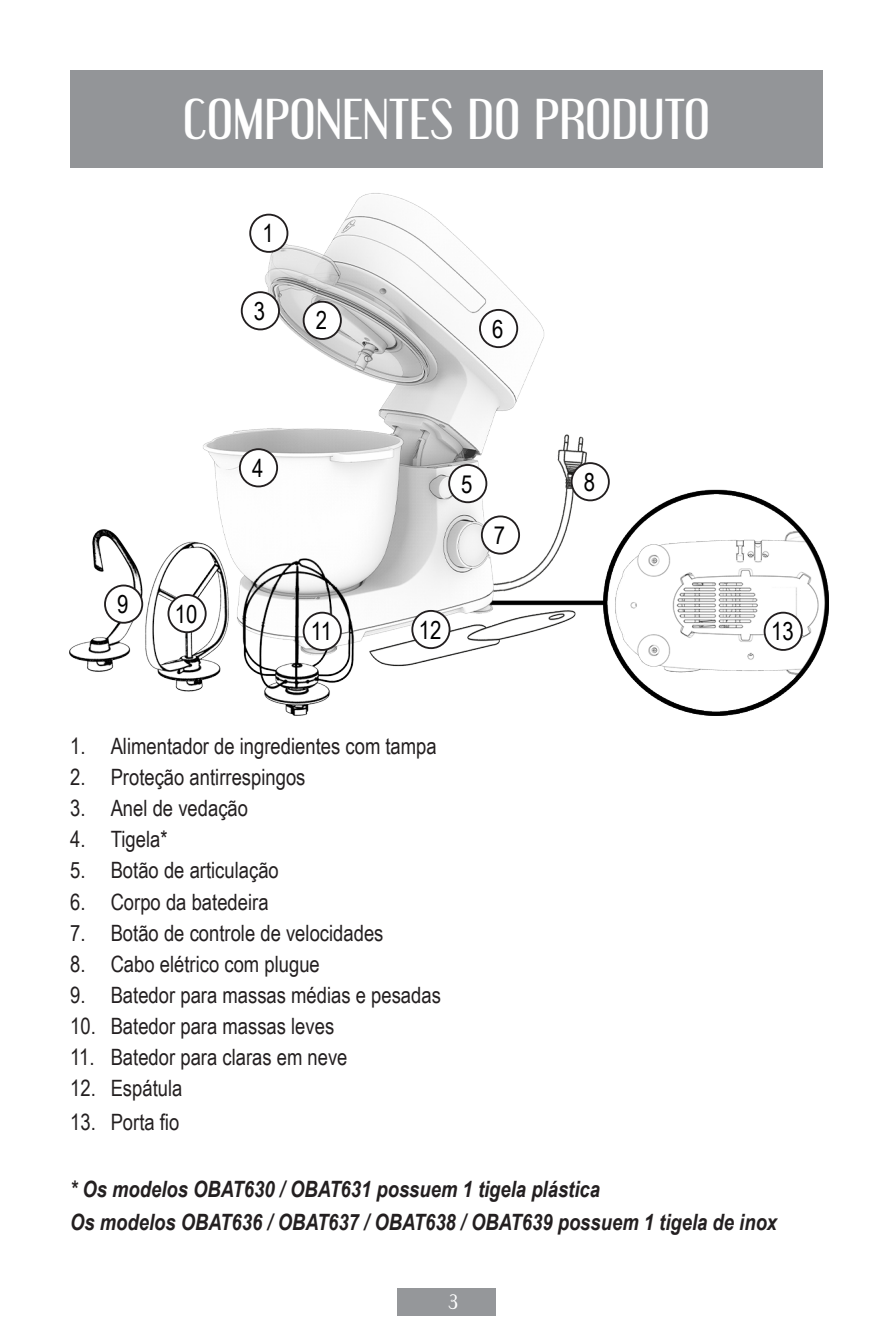
<style>
.page{position:relative;width:893px;height:1340px;background:#fff}
.page>*{position:absolute;margin:0;border:0;box-sizing:border-box;transform-origin:0 0}
.t1{font:49.5px "Engebrechtre Rg";color:#fff}
.t2{font:24.97px "Arial Narrow";color:#000001}
.t3{font:22.5px "Arial Narrow";color:#231f20}
.t4{font:italic 700 22.5px/33.3px "Arial Narrow";color:#231f20}
.t5{font:18px "Engebrechtre Rg";color:#fff}
</style>
<div class="page">
<div style="left:397px;top:1287px;width:99px;height:28px;background:#95979a"></div>
<div style="left:70px;top:70px;width:753px;height:97px;background:#939598"></div>
<img style="left:69px;top:193px;width:760px;height:522px">
<div style="left:449px;top:465px;width:37px;height:37px;background:#fff;border-radius:50%"></div>
<div style="left:448px;top:464px;width:39px;height:39px;border:2px solid #231f20;border-radius:50%"></div>
<div style="left:480px;top:310px;width:37px;height:37px;background:#fff;border-radius:50%"></div>
<div style="left:479px;top:309px;width:39px;height:39px;border:2px solid #231f20;border-radius:50%"></div>
<div style="left:105px;top:585px;width:37px;height:37px;background:#fff;border-radius:50%"></div>
<div style="left:104px;top:584px;width:39px;height:39px;border:2px solid #231f20;border-radius:50%"></div>
<div style="left:168px;top:595px;width:38px;height:37px;background:#fff;border-radius:50%"></div>
<div style="left:168px;top:594px;width:39px;height:39px;border:2px solid #231f20;border-radius:50%"></div>
<div style="left:304px;top:302px;width:37px;height:37px;background:#fff;border-radius:50%"></div>
<div style="left:303px;top:301px;width:39px;height:39px;border:2px solid #231f20;border-radius:50%"></div>
<div style="left:572px;top:463px;width:37px;height:37px;background:#fff;border-radius:50%"></div>
<div style="left:571px;top:462px;width:39px;height:39px;border:2px solid #231f20;border-radius:50%"></div>
<div style="left:482px;top:516px;width:37px;height:37px;background:#fff;border-radius:50%"></div>
<div style="left:481px;top:515px;width:39px;height:39px;border:2px solid #231f20;border-radius:50%"></div>
<div style="left:242px;top:292px;width:37px;height:37px;background:#fff;border-radius:50%"></div>
<div style="left:241px;top:291px;width:39px;height:39px;border:2px solid #231f20;border-radius:50%"></div>
<div style="left:240px;top:449px;width:37px;height:37px;background:#fff;border-radius:50%"></div>
<div style="left:239px;top:448px;width:39px;height:39px;border:2px solid #231f20;border-radius:50%"></div>
<div style="left:412px;top:611px;width:38px;height:37px;background:#fff;border-radius:50%"></div>
<div style="left:411px;top:610px;width:39px;height:39px;border:2px solid #231f20;border-radius:50%"></div>
<div style="left:250px;top:215px;width:37px;height:37px;background:#fff;border-radius:50%"></div>
<div style="left:249px;top:214px;width:39px;height:39px;border:2px solid #231f20;border-radius:50%"></div>
<div style="left:304px;top:612px;width:37px;height:38px;background:#fff;border-radius:50%"></div>
<div style="left:303px;top:611px;width:39px;height:40px;border:2px solid #231f20;border-radius:50%"></div>
<div style="left:765px;top:612px;width:37px;height:38px;background:#fff;border-radius:50%"></div>
<div style="left:764px;top:611px;width:39px;height:40px;border:2px solid #231f20;border-radius:50%"></div>
<h1 class="t1" style="left:183px;top:89px;width:529px">COMPONENTES DO PRODUTO</h1>
<p class="t2" style="left:117px;top:586px;width:13px">9</p>
<p class="t2" style="left:175px;top:595px;width:24px">10</p>
<p class="t2" style="left:262px;top:215px;width:13px">1</p>
<p class="t2" style="left:254px;top:293px;width:13px">3</p>
<p class="t2" style="left:316px;top:302px;width:13px">2</p>
<p class="t2" style="left:492px;top:310px;width:13px">6</p>
<p class="t2" style="left:252px;top:450px;width:13px">4</p>
<p class="t2" style="left:461px;top:465px;width:13px">5</p>
<p class="t2" style="left:494px;top:517px;width:13px">7</p>
<p class="t2" style="left:584px;top:463px;width:13px">8</p>
<p class="t2" style="left:419px;top:611px;width:24px">12</p>
<p class="t2" style="left:311px;top:613px;width:23px">11</p>
<p class="t2" style="left:771px;top:613px;width:24px">13</p>
<p class="t3" style="left:70px;top:729px;width:368px">1. Alimentador de ingredientes com tampa</p>
<p class="t3" style="left:70px;top:760px;width:237px">2. Proteção antirrespingos</p>
<p class="t3" style="left:70px;top:791px;width:179px">3. Anel de vedação</p>
<p class="t3" style="left:70px;top:822px;width:99px">4. Tigela*</p>
<p class="t3" style="left:70px;top:854px;width:210px">5. Botão de articulação</p>
<p class="t3" style="left:70px;top:885px;width:200px">6. Corpo da batedeira</p>
<p class="t3" style="left:70px;top:916px;width:315px">7. Botão de controle de velocidades</p>
<p class="t3" style="left:70px;top:947px;width:251px">8. Cabo elétrico com plugue</p>
<p class="t3" style="left:70px;top:978px;width:372px">9. Batedor para massas médias e pesadas</p>
<p class="t3" style="left:70px;top:1009px;width:266px">10. Batedor para massas leves</p>
<p class="t3" style="left:70px;top:1040px;width:279px">11. Batedor para claras em neve</p>
<p class="t3" style="left:70px;top:1071px;width:114px">12. Espátula</p>
<p class="t3" style="left:70px;top:1105px;width:111px">13. Porta fio</p>
<p class="t4" style="left:70px;top:1170px;width:709px">* Os modelos OBAT630 / OBAT631 possuem 1 tigela plástica<br>Os modelos OBAT636 / OBAT637 / OBAT638 / OBAT639 possuem 1 tigela de inox</p>
<p class="t5" style="left:448px;top:1290px;width:11px">3</p>
</div>
